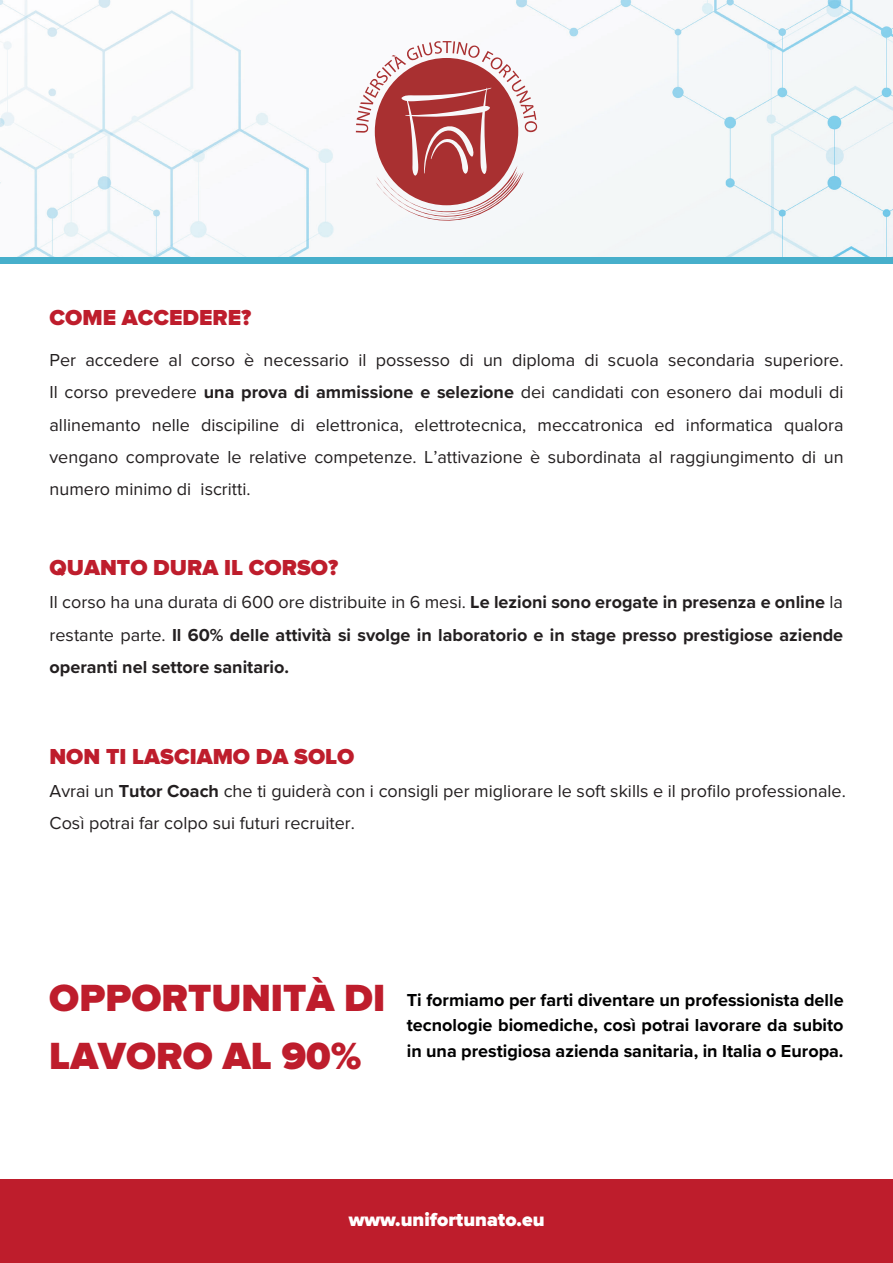
<style>
.page{position:relative;width:893px;height:1263px;background:#fff}
.page>*{position:absolute;margin:0;border:0;box-sizing:border-box;transform-origin:0 0}
.t1{font:900 39.3px/57.8px "Proxima Nova";color:#be1d2c}
.t2{font:900 22.5px "Proxima Nova";color:#be1d2c}
.t3{font:900 19.5px "Proxima Nova";color:#fff}
.t4{font:18px/32.4px "Proxima Nova";color:#231f20}
.t5{font:700 18px/32.4px "Proxima Nova";color:#231f20;text-align:justify}
.t6{font:700 18px/25.7px "Proxima Nova";color:#000001;text-align:justify}
.s1{font-weight:700}
.s2{font-weight:400}
</style>
<div class="page">
<div style="left:0;top:1179px;width:893px;height:84px;background:#be1d2c"></div>
<img style="left:0;top:0;width:893px;height:257px">
<div style="left:0;top:257px;width:893px;height:7px;background:#47afcb"></div>
<svg style="left:356px;top:41px;width:181px;height:181px"></svg>
<p class="t2" style="left:50px;top:304px;width:203px">COME ACCEDERE?</p>
<p class="t4" style="left:49px;top:344px;width:796px;text-align:justify">Per accedere al corso è necessario il possesso di un diploma di scuola secondaria superiore.<br>Il corso prevedere <span class="s1">una prova di ammissione e selezione</span> dei candidati con esonero dai moduli di allinemanto nelle discipiline di elettronica, elettrotecnica, meccatronica ed informatica qualora vengano comprovate le relative competenze. L’attivazione è subordinata al raggiungimento di un numero minimo di iscritti.</p>
<p class="t2" style="left:50px;top:554px;width:290px">QUANTO DURA IL CORSO?</p>
<p class="t5" style="left:50px;top:586px;width:795px"><span class="s2">Il corso ha una durata di 600 ore distribuite in 6 mesi.</span> Le lezioni sono erogate in presenza e online <span class="s2">la restante parte.</span> Il 60% delle attività si svolge in laboratorio e in stage presso prestigiose aziende operanti nel settore sanitario.</p>
<p class="t2" style="left:49px;top:743px;width:307px">NON TI LASCIAMO DA SOLO</p>
<p class="t4" style="left:50px;top:775px;width:798px">Avrai un <span class="s1">Tutor Coach</span> che ti guiderà con i consigli per migliorare le soft skills e il profilo professionale.<br>Così potrai far colpo sui futuri recruiter.</p>
<h1 class="t1" style="left:49px;top:970px;width:338px">OPPORTUNITÀ DI<br>LAVORO AL 90%</h1>
<p class="t6" style="left:407px;top:986px;width:438px">Ti formiamo per farti diventare un professionista delle tecnologie biomediche, così potrai lavorare da subito in una prestigiosa azienda sanitaria, in Italia o Europa.</p>
<p class="t3" style="left:349px;top:1209px;width:197px">www.unifortunato.eu</p>
</div>
